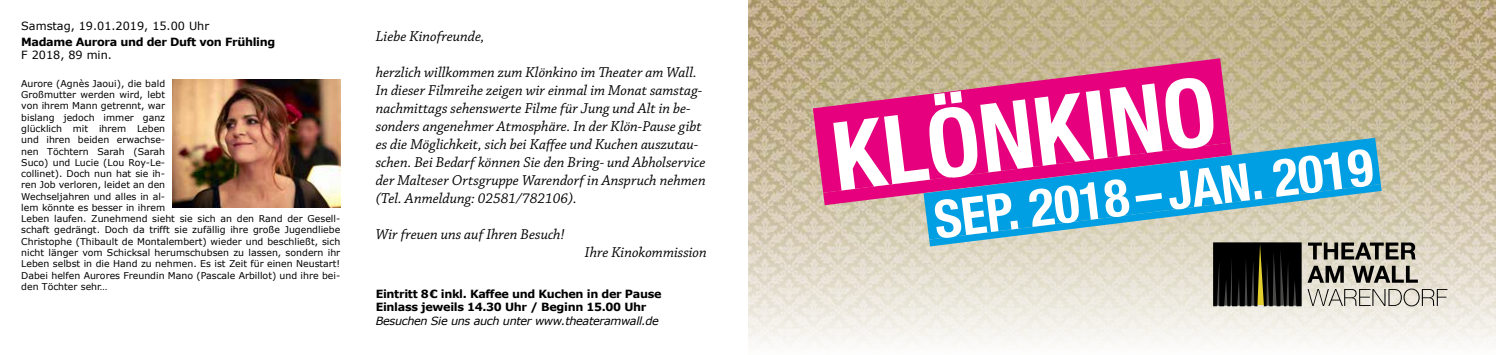
<style>
.page{position:relative;width:1496px;height:355px;background:#fff}
.page>*{position:absolute;margin:0;border:0;box-sizing:border-box;transform-origin:0 0}
.t1{font:700 condensed 95.12px "Helvetica Neue";color:#fff}
.t2{font:700 condensed 52.25px "Helvetica Neue";color:#fff}
.t3{font:italic 15px/18px "Chaparral Pro";color:#000}
.t4{font:700 11.25px/13.5px "Verdana";letter-spacing:-.03em;color:#000}
.t5{font:italic 11.25px "Verdana";letter-spacing:-.03em;color:#000}
.t6{font:11.25px "Verdana";color:#000}
.t7{font:9.38px/11.2px "Verdana";color:#000}
</style>
<div class="page">
<img style="left:748px;top:0;width:747px;height:346px">
<svg style="left:1213px;top:268px;width:88px;height:38px;background:#1a1911"></svg>
<svg style="left:1307px;top:268px;width:36px;height:14px"></svg>
<svg style="left:1351px;top:268px;width:66px;height:14px"></svg>
<svg style="left:1307px;top:288px;width:140px;height:18px;background:#c1beb4"></svg>
<svg style="left:748px;top:6px;width:571px;height:239px;background:#c8958c"></svg>
<svg style="left:810px;top:135px;width:64px;height:78px;background:#e03689"></svg>
<svg style="left:874px;top:109px;width:555px;height:159px;background:#b8679a"></svg>
<svg style="left:922px;top:179px;width:466px;height:71px;background:#61acc9"></svg>
<img style="left:172px;top:80px;width:168px;height:127px">
<p class="t6" style="left:21px;top:19px;width:189px">Samstag, 19.01.2019, 15.00 Uhr</p>
<h3 class="t3" style="left:376px;top:28px;width:110px">Liebe Kinofreunde,</h3>
<p class="t3" style="left:376px;top:64px;width:331px">herzlich willkommen zum Klönkino im Theater am Wall.<br>In dieser Filmreihe zeigen wir einmal im Monat samstag&shy;nachmittags sehenswerte Filme für Jung und Alt in be&shy;sonders angenehmer Atmosphäre. In der Klön-Pause gibt es die Möglichkeit, sich bei Kaffee und Kuchen auszutau&shy;schen. Bei Bedarf können Sie den Bring- und Abholservice der Malteser Ortsgruppe Warendorf in Anspruch nehmen (Tel. Anmeldung: 02581/782106).</p>
<h3 class="t3" style="left:376px;top:226px;width:190px">Wir freuen uns auf Ihren Besuch!</h3>
<h3 class="t3" style="left:585px;top:244px;width:123px">Ihre Kinokommission</h3>
<p class="t4" style="left:376px;top:286px;width:287px">Eintritt 8€ inkl. Kaffee und Kuchen in der Pause<br>Einlass jeweils 14.30 Uhr / Beginn 15.00 Uhr</p>
<p class="t5" style="left:376px;top:313px;width:285px">Besuchen Sie uns auch unter www.theateramwall.de</p>
<p class="t4" style="left:21px;top:35px;width:255px">Madame Aurora und der Duft von Frühling</p>
<p class="t6" style="left:21px;top:48px;width:92px">F 2018, 89 min.</p>
<p class="t7" style="left:21px;top:78px;width:320px">Aurore (Agnès Jaoui), die bald<br>Großmutter werden wird, lebt<br>von ihrem Mann getrennt, war<br>bislang jedoch immer ganz<br>glücklich mit ihrem Leben<br>und ihren beiden erwachse-<br>nen Töchtern Sarah (Sarah<br>Suco) und Lucie (Lou Roy-Le-<br>collinet). Doch nun hat sie ih-<br>ren Job verloren, leidet an den<br>Wechseljahren und alles in al-<br>lem könnte es besser in ihrem<br>Leben laufen. Zunehmend sieht sie sich an den Rand der Gesell&shy;schaft gedrängt. Doch da trifft sie zufällig ihre große Jugendliebe Christophe (Thibault de Montalembert) wieder und beschließt, sich nicht länger vom Schicksal herumschubsen zu lassen, sondern ihr Leben selbst in die Hand zu nehmen. Es ist Zeit für einen Neustart!<br>Dabei helfen Aurores Freundin Mano (Pascale Arbillot) und ihre bei&shy;den Töchter sehr…</p>
<h1 class="t1" style="left:823px;top:79px;width:387px;rotate:-7deg">KLÖNKINO</h1>
<h2 class="t2" style="left:929px;top:177px;width:443px;rotate:-7deg">SEP. 2018– JAN. 2019</h2>
</div>
